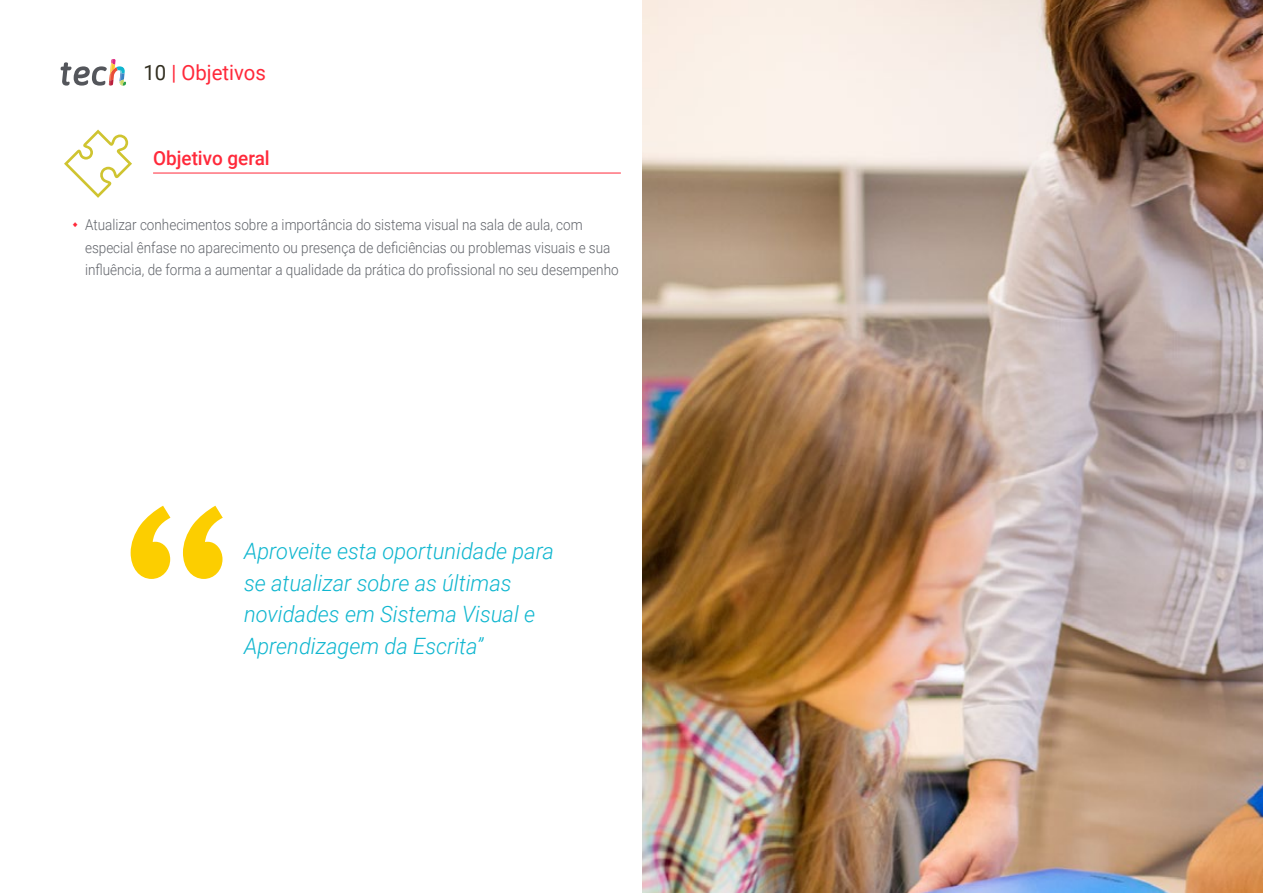
<style>
.page{position:relative;width:1263px;height:893px;background:#fff}
.page>*{position:absolute;margin:0;border:0;box-sizing:border-box;transform-origin:0 0}
.t1{font:italic 300 22.5px/31.5px "Roboto";color:#0fb6cf}
.t2{font:21px "Roboto";color:#ff293a}
.t3{font:500 19.5px "Roboto";color:#ff293a}
.t4{font:300 15px/22.5px "Roboto";color:#61646a;scale:.9 1}
.s1{color:#312e20}
</style>
<div class="page">
<hr style="left:153px;top:173px;width:468px;height:1px;background:#ff293a">
<svg style="left:64px;top:130px;width:68px;height:68px"></svg>
<img style="left:642px;top:0;width:621px;height:893px">
<svg style="left:131px;top:506px;width:92px;height:73px"></svg>
<svg style="left:61px;top:59px;width:65px;height:27px"></svg>
<h2 class="t2" style="left:144px;top:57px;width:124px"><span class="s1">10</span> | Objetivos</h2>
<h3 class="t3" style="left:153px;top:144px;width:118px">Objetivo geral</h3>
<p class="t4" style="left:85px;top:213px;width:594px">Atualizar conhecimentos sobre a importância do sistema visual na sala de aula, com especial ênfase no aparecimento ou presença de deficiências ou problemas visuais e sua influência, de forma a aumentar a qualidade da prática do profissional no seu desempenho</p>
<h1 class="t1" style="left:244px;top:535px;width:311px">Aproveite esta oportunidade para se atualizar sobre as últimas novidades em Sistema Visual e<br>Aprendizagem da Escrita”</h1>
</div>
